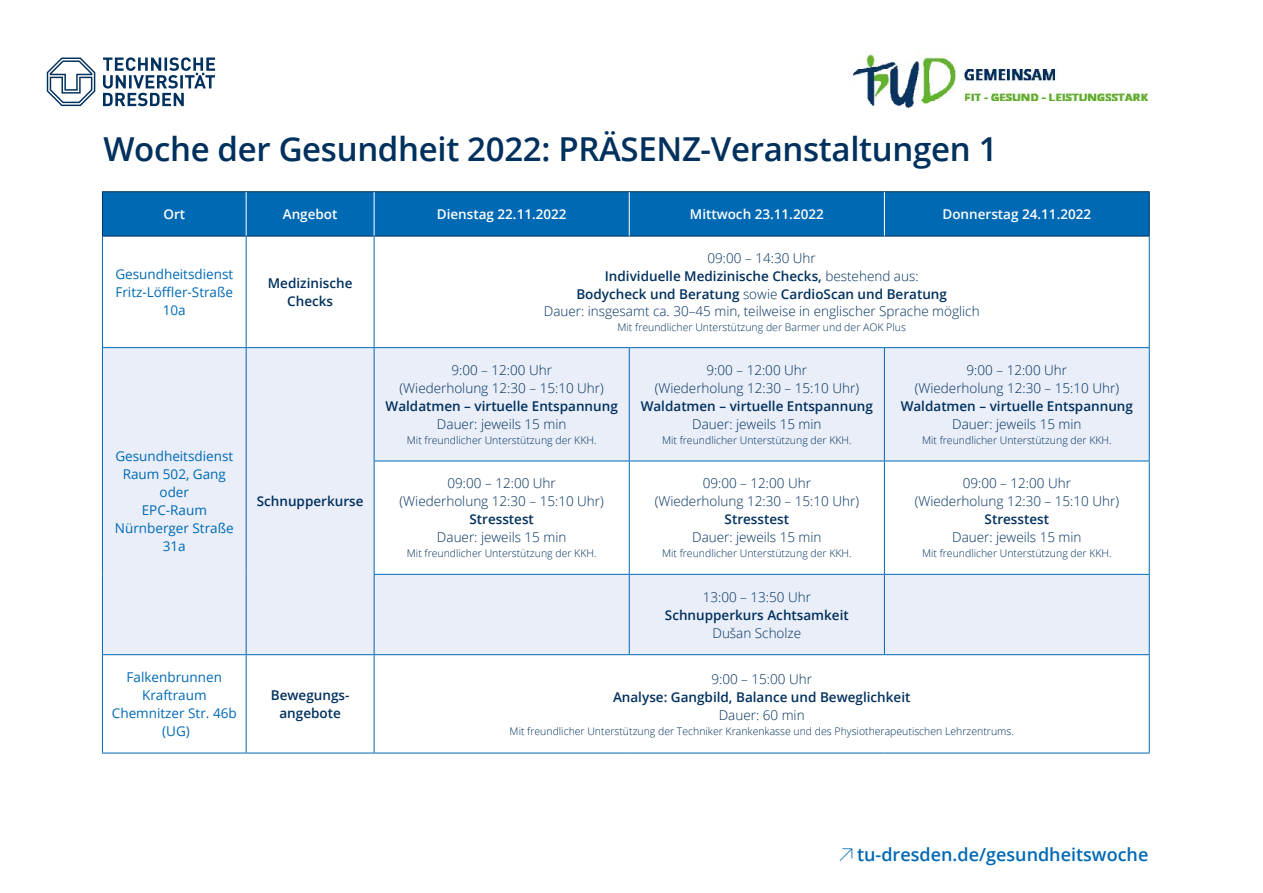
<style>
.page{position:relative;width:1263px;height:893px;background:#fff}
.page>*{position:absolute;margin:0;border:0;box-sizing:border-box;transform-origin:0 0}
.H1_Überschrift_1_Kap{font:600 33px "Open Sans";letter-spacing:-.01em;color:#00305d}
.t1{font:600 18px "Open Sans";color:#0069b4}
.t2{font:300 13.5px "Open Sans";color:#00305d}
.t3{font:600 13.5px/18px "Open Sans";color:#00305d;text-align:center}
.t4{font:13.5px/18px "Open Sans";color:#0069b4;text-align:center}
.Datumszeile{font:600 13.5px "Open Sans";color:#fff}
.t5{font:300 10.5px "Open Sans";color:#00305d}
.s1{font-weight:300}
</style>
<div class="page">
<div style="left:103px;top:192px;width:1046px;height:44px;background:#0069b4"></div>
<svg style="left:103px;top:348px;width:1046px;height:306px;fill:#e9eef9"></svg>
<hr style="left:102px;top:236px;width:1px;height:111px;background:#0069b4">
<hr style="left:246px;top:236px;width:1px;height:111px;background:#0069b4">
<hr style="left:374px;top:236px;width:1px;height:111px;background:#0069b4">
<hr style="left:1149px;top:236px;width:1px;height:111px;background:#0069b4">
<hr style="left:102px;top:347px;width:144px;height:1px;background:#0069b4">
<hr style="left:102px;top:348px;width:1px;height:113px;background:#0069b4">
<hr style="left:246px;top:347px;width:128px;height:1px;background:#0069b4">
<hr style="left:246px;top:348px;width:1px;height:113px;background:#0069b4">
<hr style="left:374px;top:347px;width:255px;height:1px;background:#0069b4">
<hr style="left:374px;top:348px;width:1px;height:113px;background:#0069b4">
<hr style="left:629px;top:347px;width:255px;height:1px;background:#0069b4">
<hr style="left:629px;top:348px;width:1px;height:113px;background:#0069b4">
<hr style="left:884px;top:347px;width:265px;height:1px;background:#0069b4">
<hr style="left:884px;top:348px;width:1px;height:113px;background:#0069b4">
<hr style="left:1149px;top:348px;width:1px;height:113px;background:#0069b4">
<hr style="left:102px;top:461px;width:1px;height:113px;background:#0069b4">
<hr style="left:246px;top:461px;width:1px;height:113px;background:#0069b4">
<hr style="left:374px;top:461px;width:255px;height:1px;background:#0069b4">
<hr style="left:374px;top:461px;width:1px;height:113px;background:#0069b4">
<hr style="left:629px;top:461px;width:255px;height:1px;background:#0069b4">
<hr style="left:629px;top:461px;width:1px;height:113px;background:#0069b4">
<hr style="left:884px;top:461px;width:265px;height:1px;background:#0069b4">
<hr style="left:884px;top:461px;width:1px;height:113px;background:#0069b4">
<hr style="left:1149px;top:461px;width:1px;height:113px;background:#0069b4">
<hr style="left:102px;top:574px;width:1px;height:80px;background:#0069b4">
<hr style="left:246px;top:574px;width:1px;height:80px;background:#0069b4">
<hr style="left:374px;top:574px;width:255px;height:1px;background:#0069b4">
<hr style="left:374px;top:575px;width:1px;height:79px;background:#0069b4">
<hr style="left:629px;top:574px;width:255px;height:1px;background:#0069b4">
<hr style="left:629px;top:575px;width:1px;height:79px;background:#0069b4">
<hr style="left:884px;top:574px;width:265px;height:1px;background:#0069b4">
<hr style="left:884px;top:575px;width:1px;height:79px;background:#0069b4">
<hr style="left:1149px;top:575px;width:1px;height:79px;background:#0069b4">
<hr style="left:102px;top:654px;width:144px;height:1px;background:#0069b4">
<hr style="left:102px;top:655px;width:1px;height:98px;background:#0069b4">
<hr style="left:246px;top:654px;width:128px;height:1px;background:#0069b4">
<hr style="left:246px;top:655px;width:1px;height:98px;background:#0069b4">
<hr style="left:374px;top:654px;width:255px;height:1px;background:#0069b4">
<hr style="left:374px;top:655px;width:1px;height:98px;background:#0069b4">
<hr style="left:629px;top:654px;width:255px;height:1px;background:#0069b4">
<hr style="left:884px;top:654px;width:265px;height:1px;background:#0069b4">
<hr style="left:1149px;top:655px;width:1px;height:98px;background:#0069b4">
<hr style="left:102px;top:753px;width:144px;height:1px;background:#0069b4">
<hr style="left:246px;top:753px;width:128px;height:1px;background:#0069b4">
<hr style="left:374px;top:753px;width:255px;height:1px;background:#0069b4">
<hr style="left:629px;top:753px;width:255px;height:1px;background:#0069b4">
<hr style="left:884px;top:753px;width:265px;height:1px;background:#0069b4">
<hr style="left:102px;top:191px;width:144px;height:1px;background:#00305d">
<hr style="left:102px;top:192px;width:1px;height:44px;background:#00305d">
<hr style="left:246px;top:191px;width:128px;height:1px;background:#00305d">
<hr style="left:374px;top:191px;width:255px;height:1px;background:#00305d">
<hr style="left:629px;top:191px;width:255px;height:1px;background:#00305d">
<hr style="left:884px;top:191px;width:265px;height:1px;background:#00305d">
<hr style="left:1149px;top:192px;width:1px;height:44px;background:#00305d">
<hr style="left:102px;top:236px;width:144px;height:1px;background:#00305d">
<hr style="left:246px;top:236px;width:128px;height:1px;background:#00305d">
<hr style="left:374px;top:236px;width:255px;height:1px;background:#00305d">
<hr style="left:629px;top:236px;width:255px;height:1px;background:#00305d">
<hr style="left:884px;top:236px;width:265px;height:1px;background:#00305d">
<hr style="left:246px;top:192px;width:1px;height:44px;background:#fff">
<hr style="left:374px;top:192px;width:1px;height:44px;background:#fff">
<hr style="left:629px;top:192px;width:1px;height:44px;background:#fff">
<hr style="left:884px;top:192px;width:1px;height:44px;background:#fff">
<img style="left:852px;top:51px;width:296px;height:58px">
<svg style="left:47px;top:57px;width:168px;height:49px"></svg>
<h1 class="H1_Überschrift_1_Kap" style="left:103px;top:127px;width:896px">Woche der Gesundheit 2022: PRÄSENZ-Veranstaltungen 1</h1>
<h2 class="Datumszeile" style="left:163px;top:205px;width:23px">Ort</h2>
<h2 class="Datumszeile" style="left:283px;top:205px;width:56px">Angebot</h2>
<h2 class="Datumszeile" style="left:437px;top:205px;width:131px">Dienstag 22.11.2022</h2>
<h2 class="Datumszeile" style="left:690px;top:205px;width:135px">Mittwoch 23.11.2022</h2>
<h2 class="Datumszeile" style="left:942px;top:205px;width:150px">Donnerstag 24.11.2022</h2>
<p class="t4" style="left:115px;top:265px;width:119px">Gesundheitsdienst<br>Fritz-Löffler-Straße<br>10a</p>
<p class="t3" style="left:268px;top:274px;width:86px">Medizinische<br>Checks</p>
<p class="t4" style="left:115px;top:447px;width:119px">Gesundheitsdienst</p>
<p class="t4" style="left:123px;top:465px;width:105px">Raum 502, Gang oder</p>
<p class="t4" style="left:142px;top:501px;width:67px">EPC-Raum</p>
<p class="t4" style="left:115px;top:519px;width:120px">Nürnberger Straße<br>31a</p>
<p class="t3" style="left:257px;top:492px;width:108px">Schnupperkurse</p>
<p class="t4" style="left:127px;top:668px;width:97px">Falkenbrunnen</p>
<p class="t4" style="left:142px;top:686px;width:66px">Kraftraum</p>
<p class="t4" style="left:112px;top:704px;width:126px">Chemnitzer Str. 46b</p>
<p class="t4" style="left:162px;top:722px;width:29px">(UG)</p>
<p class="t3" style="left:271px;top:686px;width:80px">Bewegungs-</p>
<p class="t3" style="left:279px;top:704px;width:63px">angebote</p>
<p class="t2" style="left:707px;top:249px;width:110px">09:00 – 14:30 Uhr</p>
<p class="t3" style="left:605px;top:267px;width:315px">Individuelle Medizinische Checks, <span class="s1">bestehend aus:</span></p>
<p class="t3" style="left:576px;top:285px;width:372px">Bodycheck und Beratung <span class="s1">sowie</span> CardioScan und Beratung</p>
<p class="t2" style="left:544px;top:301px;width:437px">Dauer: insgesamt ca. 30–45 min, teilweise in englischer Sprache möglich</p>
<p class="t5" style="left:617px;top:320px;width:290px">Mit freundlicher Unterstützung der Barmer und der AOK Plus</p>
<p class="t2" style="left:451px;top:361px;width:102px">9:00 – 12:00 Uhr</p>
<p class="t2" style="left:400px;top:379px;width:206px">(Wiederholung 12:30 – 15:10 Uhr)</p>
<p class="t3" style="left:386px;top:397px;width:234px">Waldatmen – virtuelle Entspannung</p>
<p class="t2" style="left:437px;top:415px;width:131px">Dauer: jeweils 15 min</p>
<p class="t5" style="left:407px;top:433px;width:191px">Mit freundlicher Unterstützung der KKH.</p>
<p class="t2" style="left:448px;top:474px;width:110px">09:00 – 12:00 Uhr</p>
<p class="t2" style="left:400px;top:492px;width:206px">(Wiederholung 12:30 – 15:10 Uhr)</p>
<p class="t3" style="left:469px;top:510px;width:66px">Stresstest</p>
<p class="t2" style="left:437px;top:528px;width:131px">Dauer: jeweils 15 min</p>
<p class="t5" style="left:407px;top:546px;width:191px">Mit freundlicher Unterstützung der KKH.</p>
<p class="t2" style="left:706px;top:361px;width:102px">9:00 – 12:00 Uhr</p>
<p class="t2" style="left:655px;top:379px;width:206px">(Wiederholung 12:30 – 15:10 Uhr)</p>
<p class="t3" style="left:641px;top:397px;width:234px">Waldatmen – virtuelle Entspannung</p>
<p class="t2" style="left:692px;top:415px;width:131px">Dauer: jeweils 15 min</p>
<p class="t5" style="left:662px;top:433px;width:191px">Mit freundlicher Unterstützung der KKH.</p>
<p class="t2" style="left:703px;top:474px;width:110px">09:00 – 12:00 Uhr</p>
<p class="t2" style="left:655px;top:492px;width:206px">(Wiederholung 12:30 – 15:10 Uhr)</p>
<p class="t3" style="left:725px;top:510px;width:66px">Stresstest</p>
<p class="t2" style="left:692px;top:528px;width:131px">Dauer: jeweils 15 min</p>
<p class="t5" style="left:662px;top:546px;width:191px">Mit freundlicher Unterstützung der KKH.</p>
<p class="t2" style="left:703px;top:587px;width:110px">13:00 – 13:50 Uhr</p>
<p class="t3" style="left:665px;top:605px;width:185px">Schnupperkurs Achtsamkeit</p>
<p class="t2" style="left:712px;top:623px;width:90px">Dušan Scholze</p>
<p class="t2" style="left:966px;top:361px;width:102px">9:00 – 12:00 Uhr</p>
<p class="t2" style="left:915px;top:379px;width:206px">(Wiederholung 12:30 – 15:10 Uhr)</p>
<p class="t3" style="left:901px;top:397px;width:234px">Waldatmen – virtuelle Entspannung</p>
<p class="t2" style="left:952px;top:415px;width:131px">Dauer: jeweils 15 min</p>
<p class="t5" style="left:922px;top:433px;width:191px">Mit freundlicher Unterstützung der KKH.</p>
<p class="t2" style="left:963px;top:474px;width:110px">09:00 – 12:00 Uhr</p>
<p class="t2" style="left:915px;top:492px;width:206px">(Wiederholung 12:30 – 15:10 Uhr)</p>
<p class="t3" style="left:984px;top:510px;width:66px">Stresstest</p>
<p class="t2" style="left:952px;top:528px;width:131px">Dauer: jeweils 15 min</p>
<p class="t5" style="left:922px;top:546px;width:191px">Mit freundlicher Unterstützung der KKH.</p>
<p class="t2" style="left:711px;top:669px;width:102px">9:00 – 15:00 Uhr</p>
<p class="t3" style="left:613px;top:687px;width:299px">Analyse: Gangbild, Balance und Beweglichkeit</p>
<p class="t2" style="left:719px;top:705px;width:87px">Dauer: 60 min</p>
<p class="t5" style="left:510px;top:723px;width:506px">Mit freundlicher Unterstützung der Techniker Krankenkasse und des Physiotherapeutischen Lehrzentrums.</p>
<p class="t1" style="left:857px;top:842px;width:293px">tu-dresden.de/gesundheitswoche</p>
</div>
